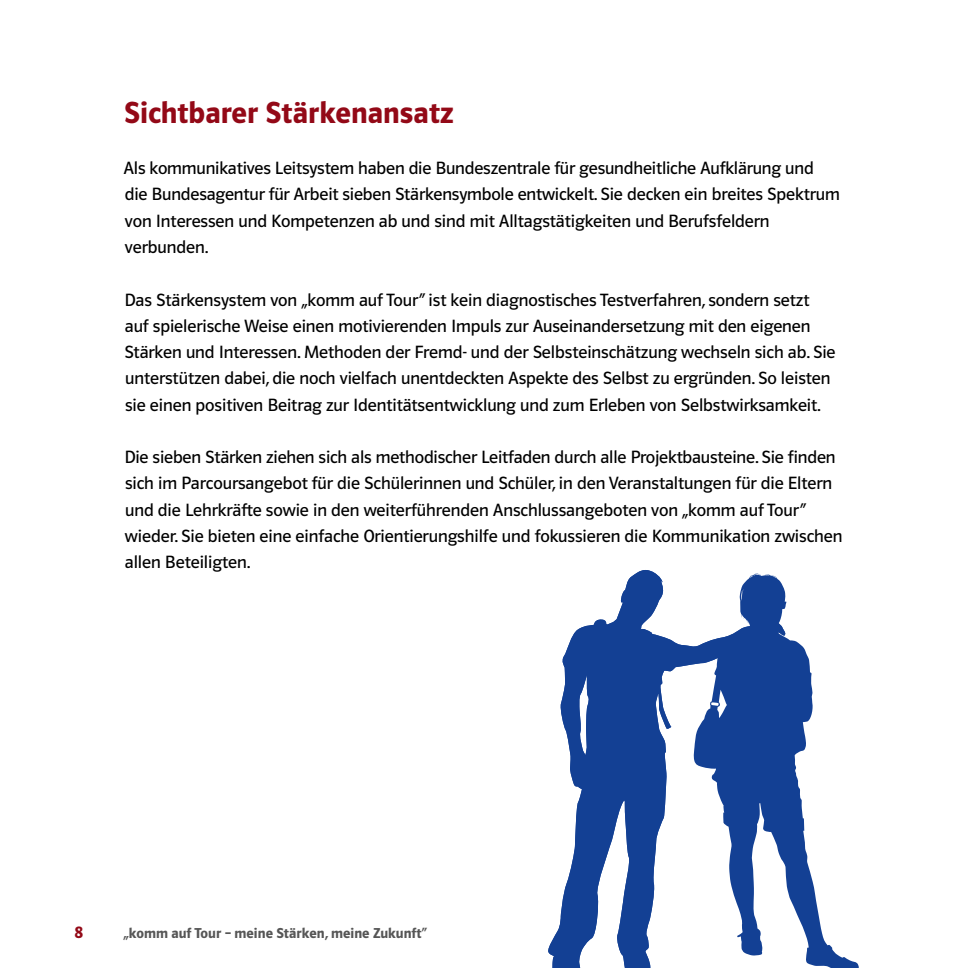
<style>
.page{position:relative;width:968px;height:968px;background:#fff}
.page>*{position:absolute;margin:0;border:0;box-sizing:border-box;transform-origin:0 0}
.t1{font:31.5px "Polo 22 K Hfett";color:#930917}
.t2{font:18.38px/26.2px "Polo 22 K Buch";letter-spacing:-.005em;color:#000}
.t3{font:18.38px "Polo 22 K Hfett";color:#930917}
.t4{font:14.88px "Polo 22 K Hfett";color:#565656}
</style>
<div class="page">
<svg style="left:548px;top:570px;width:145px;height:397px;fill:#134094"></svg>
<svg style="left:693px;top:573px;width:165px;height:394px"></svg>
<h1 class="t1" style="left:124px;top:96px;width:331px">Sichtbarer Stärkenansatz</h1>
<p class="t2" style="left:123px;top:155px;width:717px">Als kommunikatives Leitsystem haben die Bundeszentrale für gesundheitliche Aufklärung und die Bundesagentur für Arbeit sieben Stärkensymbole entwickelt. Sie decken ein breites Spektrum von Interessen und Kompetenzen ab und sind mit Alltagstätigkeiten und Berufsfeldern verbunden.</p>
<p class="t2" style="left:124px;top:286px;width:712px">Das Stärkensystem von „komm auf Tour“ ist kein diagnostisches Testverfahren, sondern setzt auf spielerische Weise einen motivierenden Impuls zur Auseinandersetzung mit den eigenen Stärken und Interessen. Methoden der Fremd- und der Selbsteinschätzung wechseln sich ab. Sie unterstützen dabei, die noch vielfach unentdeckten Aspekte des Selbst zu ergründen. So leisten sie einen positiven Beitrag zur Identitätsentwicklung und zum Erleben von Selbstwirksamkeit.</p>
<p class="t2" style="left:124px;top:444px;width:719px">Die sieben Stärken ziehen sich als methodischer Leitfaden durch alle Projektbausteine. Sie finden sich im Parcoursangebot für die Schülerinnen und Schüler, in den Veranstaltungen für die Eltern und die Lehrkräfte sowie in den weiterführenden Anschlussangeboten von „komm auf Tour“ wieder. Sie bieten eine einfache Orientierungshilfe und fokussieren die Kommunikation zwischen allen Beteiligten.</p>
<p class="t3" style="left:74px;top:921px;width:10px">8</p>
<p class="t4" style="left:124px;top:924px;width:304px">„komm auf Tour – meine Stärken, meine Zukunft“</p>
</div>
